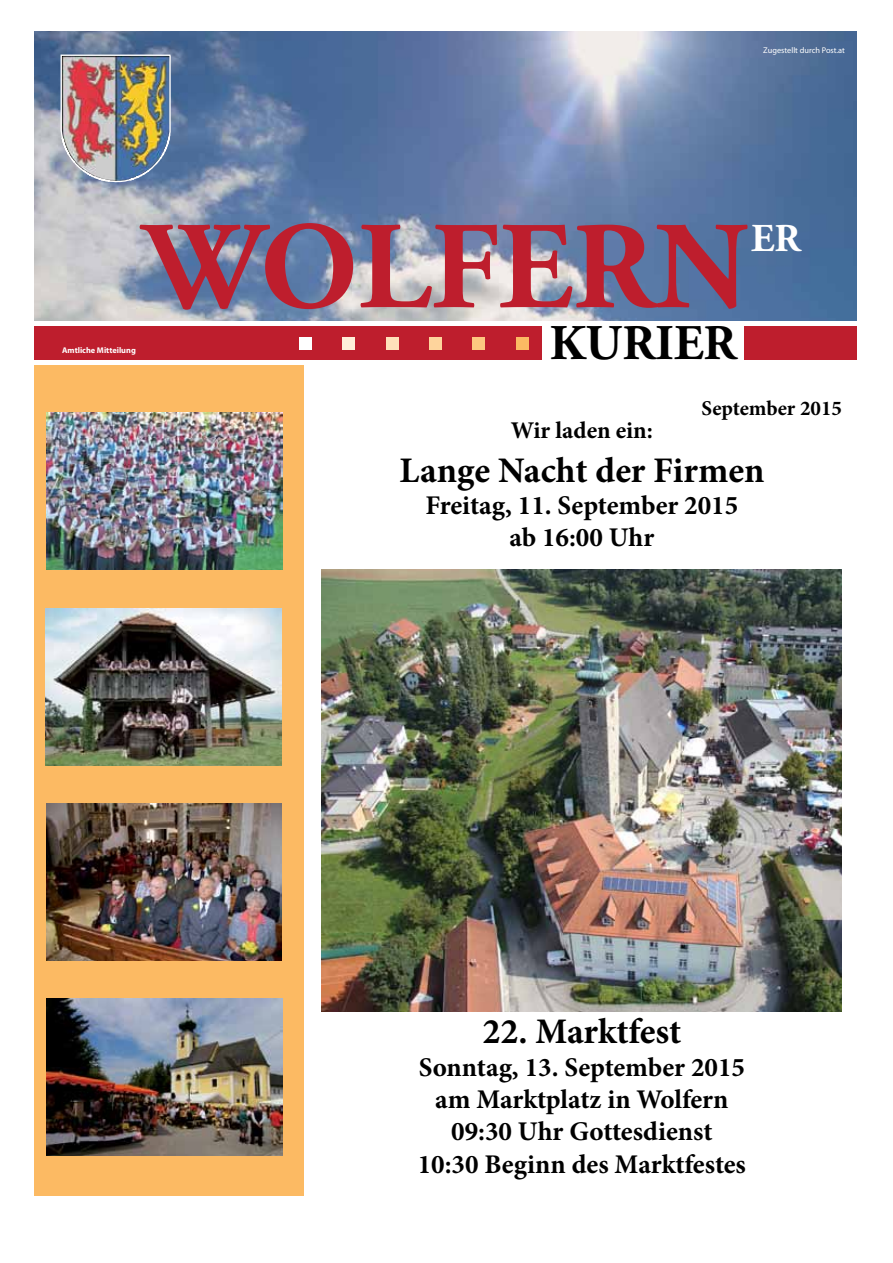
<style>
.page{position:relative;width:893px;height:1263px;background:#fff}
.page>*{position:absolute;margin:0;border:0;box-sizing:border-box;transform-origin:0 0}
.t1{font:700 124.2px "Adobe Garamond";color:#be1e2d}
.t2{font:700 49.8px "Adobe Garamond";color:#000}
.t3{font:700 39.45px "Adobe Garamond";color:#fff}
.t4{font:700 36px "Minion Pro";letter-spacing:-.005em;color:#000}
.t5{font:700 27px/32.4px "Minion Pro";color:#000;text-align:center}
.t6{font:700 24px "Minion Pro";color:#000}
.t7{font:700 21px "Minion Pro";color:#000}
.t8{font:8.25px "Myriad Pro";color:#fff}
.t9{font:700 8.25px "Myriad";color:#fff}
</style>
<div class="page">
<img style="left:322px;top:582px;width:520px;height:429px">
<img style="left:35px;top:32px;width:822px;height:550px">
<div style="left:35px;top:326px;width:507px;height:33px;background:#be1e2d"></div>
<div style="left:745px;top:326px;width:112px;height:33px;background:#be1e2d"></div>
<div style="left:299px;top:337px;width:13px;height:13px;background:#fff"></div>
<div style="left:342px;top:337px;width:13px;height:13px;background:#ffeed9"></div>
<div style="left:386px;top:337px;width:13px;height:13px;background:#ffe1ba"></div>
<div style="left:429px;top:337px;width:13px;height:13px;background:#fed49c"></div>
<div style="left:472px;top:337px;width:13px;height:13px;background:#fdc780"></div>
<div style="left:516px;top:337px;width:13px;height:13px;background:#fcba63"></div>
<div style="left:35px;top:365px;width:269px;height:831px;background:#fcba63"></div>
<img style="left:60px;top:54px;width:111px;height:129px">
<img style="left:47px;top:413px;width:235px;height:157px">
<img style="left:46px;top:608px;width:236px;height:157px">
<img style="left:47px;top:804px;width:235px;height:156px">
<img style="left:47px;top:999px;width:235px;height:156px">
<p class="t8" style="left:763px;top:45px;width:83px">Zugestellt durch Post.at</p>
<h1 class="t1" style="left:144px;top:200px;width:606px">WOLFERN</h1>
<h3 class="t3" style="left:751px;top:217px;width:51px">ER</h3>
<p class="t9" style="left:62px;top:346px;width:75px">Amtliche Mitteilung</p>
<h2 class="t2" style="left:550px;top:316px;width:188px">KURIER</h2>
<p class="t7" style="left:701px;top:393px;width:142px">September 2015</p>
<p class="t6" style="left:511px;top:414px;width:144px">Wir laden ein:</p>
<h3 class="t4" style="left:399px;top:445px;width:366px">Lange Nacht der Firmen</h3>
<p class="t5" style="left:426px;top:489px;width:314px">Freitag, 11. September 2015 ab 16:00 Uhr</p>
<h3 class="t4" style="left:482px;top:1006px;width:200px">22. Marktfest</h3>
<p class="t5" style="left:418px;top:1050px;width:330px">Sonntag, 13. September 2015 am Marktplatz in Wolfern<br>09:30 Uhr Gottesdienst<br>10:30 Beginn des Marktfestes</p>
</div>
